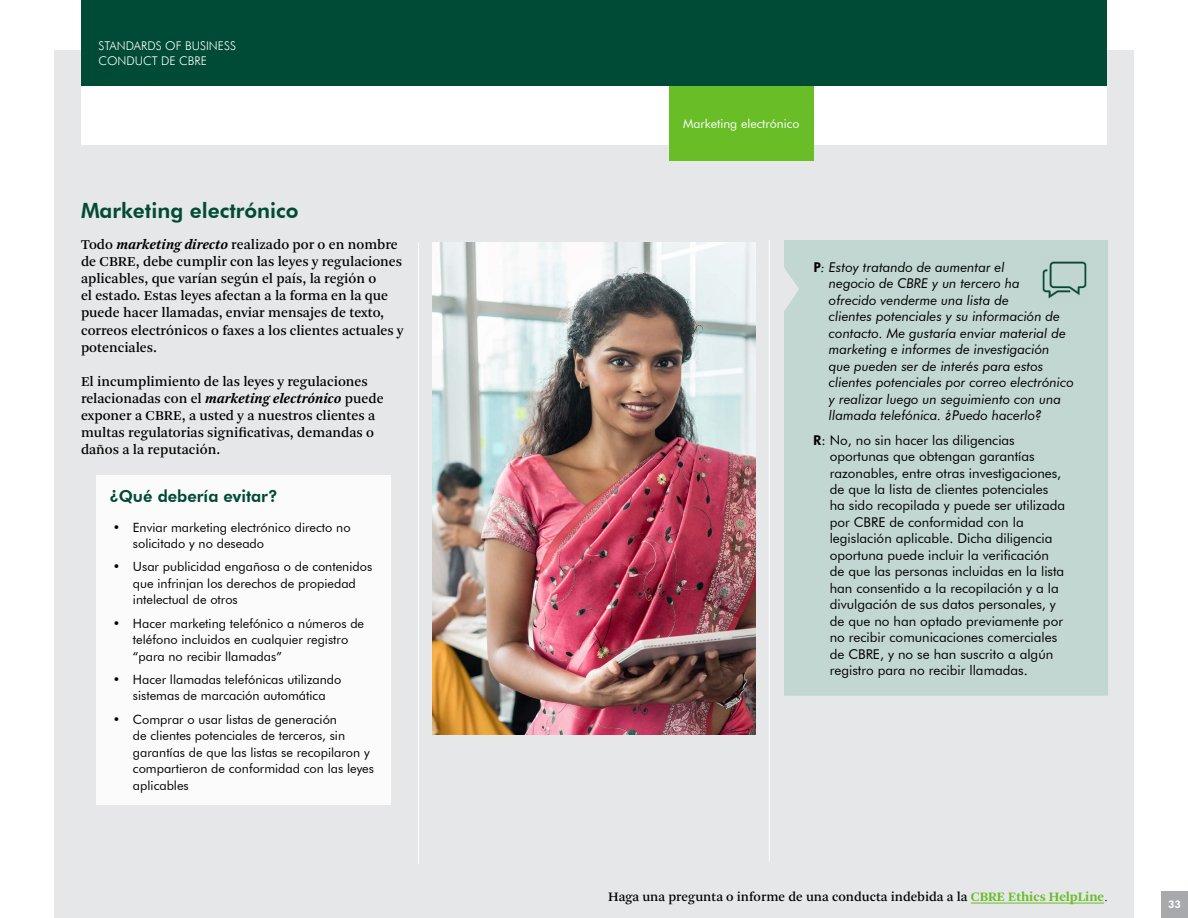
<style>
.page{position:relative;width:1188px;height:918px;background:#fff}
.page>*{position:absolute;margin:0;border:0;box-sizing:border-box;transform-origin:0 0}
.t1{font:800 21px "Futura BT";color:#004b35}
.t2{font:800 16.5px "Futura BT";color:#004b35}
.t3{font:14.25px/17.1px "Arnhem Pro";color:#000}
.t4{font:13.5px/16.5px "Futura BT";color:#000}
.t5{font:italic 13.5px/16.5px "Futura BT";color:#000}
.t6{font:13.5px "Arnhem Pro";color:#000}
.t7{font:12.75px/16.5px "Futura BT";color:#000}
.t8{font:12.3px "Futura BT";color:#fff}
.t9{font:300 12px/15px "Futura BT";color:#fff}
.t10{font:800 10.5px "Futura BT";color:#fff}
.s1{font-weight:700;font-style:italic}
.s2{font-weight:800;font-style:normal}
.s3{font-weight:800}
.s4{font-weight:700;color:#69be28}
.s5{font-family:"Futura BT";font-weight:300}
</style>
<div class="page">
<div style="left:54px;top:50px;width:1080px;height:868px;background:#e6e7e8"></div>
<div style="left:1161px;top:891px;width:27px;height:27px;background:#a7a9ac"></div>
<div style="left:81px;top:0;width:1026px;height:87px;background:#004b35"></div>
<div style="left:81px;top:87px;width:1026px;height:58px;background:#fff"></div>
<hr style="left:971px;top:903px;width:133px;height:1px;background:#69be28">
<hr style="left:769px;top:240px;width:1px;height:621px;background:#fff">
<hr style="left:418px;top:243px;width:1px;height:621px;background:#fff">
<div style="left:784px;top:240px;width:324px;height:456px;background:#c2d7d1"></div>
<img style="left:1041px;top:256px;width:47px;height:48px">
<div style="left:96px;top:475px;width:294px;height:330px;background:#fff"></div>
<img style="left:432px;top:243px;width:324px;height:491px">
<div style="left:669px;top:86px;width:144px;height:75px;background:#69be28"></div>
<p class="t9" style="left:99px;top:38px;width:139px">STANDARDS OF BUSINESS<br>CONDUCT DE CBRE</p>
<h1 class="t1" style="left:81px;top:198px;width:219px">Marketing electrónico</h1>
<p class="t3" style="left:81px;top:236px;width:324px">Todo <span class="s1">marketing directo</span> realizado por o en nombre de CBRE, debe cumplir con las leyes y regulaciones aplicables, que varían según el país, la región o<br>el estado. Estas leyes afectan a la forma en la que puede hacer llamadas, enviar mensajes de texto, correos electrónicos o faxes a los clientes actuales y potenciales.</p>
<p class="t3" style="left:81px;top:373px;width:304px">El incumplimiento de las leyes y regulaciones relacionadas con el <span class="s1">marketing electrónico</span> puede exponer a CBRE, a usted y a nuestros clientes a multas regulatorias significativas, demandas o daños a la reputación.</p>
<p class="t2" style="left:109px;top:486px;width:170px">¿Qué debería evitar?</p>
<p class="t7" style="left:133px;top:519px;width:219px;text-indent:-20px">• Enviar marketing electrónico directo no solicitado y no deseado</p>
<p class="t7" style="left:133px;top:558px;width:241px;text-indent:-20px">• Usar publicidad engañosa o de contenidos que infrinjan los derechos de propiedad intelectual de otros</p>
<p class="t7" style="left:133px;top:615px;width:233px;text-indent:-20px">• Hacer marketing telefónico a números de teléfono incluidos en cualquier registro “para no recibir llamadas”</p>
<p class="t7" style="left:113px;top:671px;width:230px;text-align:center">• Hacer llamadas telefónicas utilizando sistemas de marcación automática</p>
<p class="t7" style="left:133px;top:711px;width:243px;text-indent:-20px">• Comprar o usar listas de generación<br>de clientes potenciales de terceros, sin garantías de que las listas se recopilaron y compartieron de conformidad con las leyes aplicables</p>
<p class="t8" style="left:683px;top:117px;width:118px">Marketing electrónico</p>
<p class="t5" style="left:829px;top:258px;width:246px;text-indent:-16px"><span class="s2">P</span>: Estoy tratando de aumentar el<br>negocio de CBRE y un tercero ha<br>ofrecido venderme una lista de<br>clientes potenciales y su información de contacto. Me gustaría enviar material de marketing e informes de investigación que pueden ser de interés para estos clientes potenciales por correo electrónico y realizar luego un seguimiento con una llamada telefónica. ¿Puedo hacerlo?</p>
<p class="t4" style="left:830px;top:431px;width:237px;text-indent:-16px"><span class="s3">R</span>: No, no sin hacer las diligencias oportunas que obtengan garantías razonables, entre otras investigaciones, de que la lista de clientes potenciales ha sido recopilada y puede ser utilizada por CBRE de conformidad con la legislación aplicable. Dicha diligencia oportuna puede incluir la verificación de que las personas incluidas en la lista han consentido a la recopilación y a la divulgación de sus datos personales, y de que no han optado previamente por no recibir comunicaciones comerciales de CBRE, y no se han suscrito a algún registro para no recibir llamadas.</p>
<p class="t6" style="left:608px;top:888px;width:501px">Haga una pregunta o informe de una conducta indebida a la <span class="s4">CBRE Ethics HelpLine</span><span class="s5">.</span></p>
<p class="t10" style="left:1168px;top:898px;width:14px">33</p>
</div>
